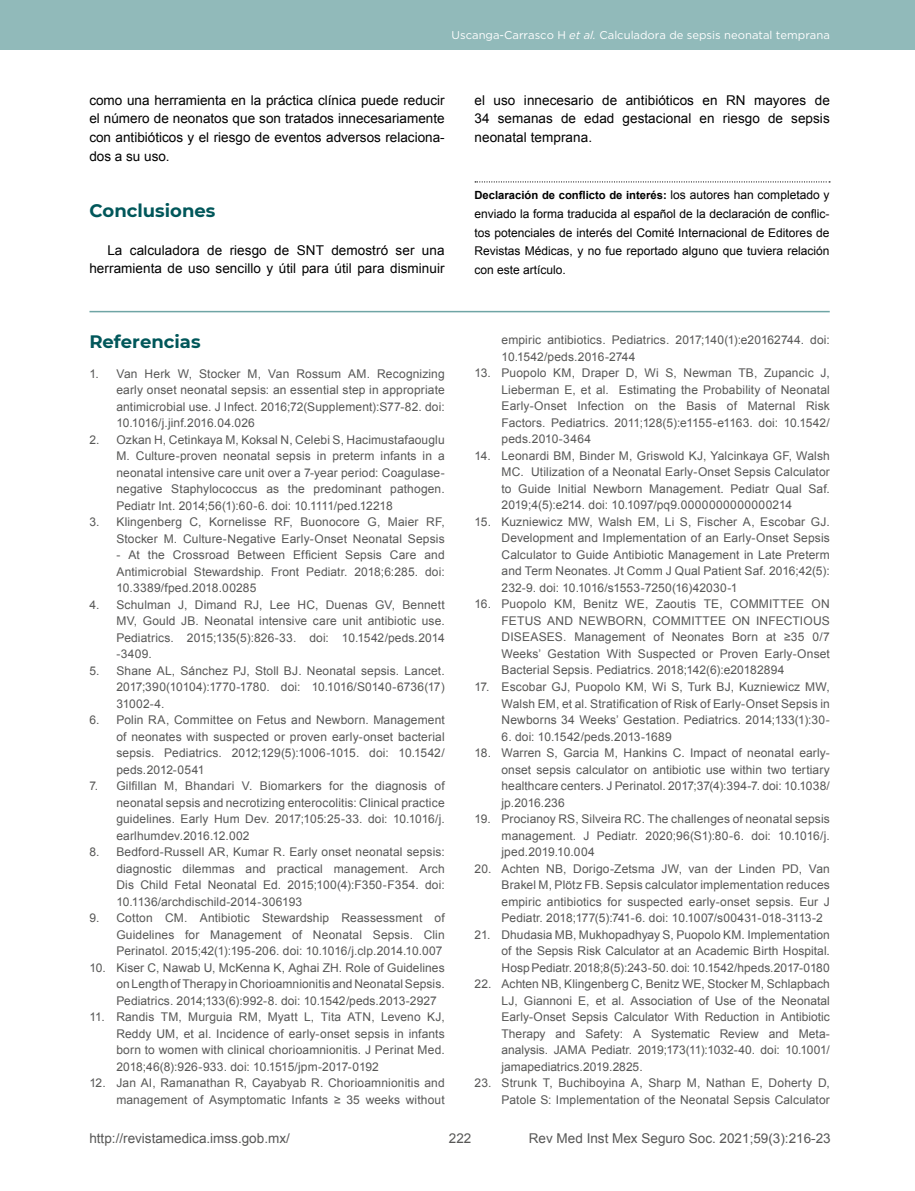
<style>
.page{position:relative;width:915px;height:1191px;background:#fff}
.page>*{position:absolute;margin:0;border:0;box-sizing:border-box;transform-origin:0 0}
.t1{font:700 18px "Montserrat";color:#01575a}
.t2{font:13.5px/18.8px "Arial";letter-spacing:.005em;color:#000;text-align:justify}
.t3{font:13.5px "Arial";color:#575756}
.t4{font:12px/16.5px "Arial";letter-spacing:.01em;color:#575756;text-align:justify}
.t5{font:12px/18.8px "Arial";color:#000;text-align:justify}
.t6{font:11.25px "Gotham";color:#fff}
.t7{font:700 11.25px "Arial";color:#000}
.s1{font-style:italic}
.s2{font-weight:400;font-size:12px}
</style>
<div class="page">
<div style="left:0;top:0;width:914px;height:50px;background:#91baba"></div>
<svg style="left:475px;top:181px;width:354px;height:1px"></svg>
<hr style="left:89px;top:311px;width:740px;height:1px;background:#6fa5a5">
<p class="t6" style="left:451px;top:28px;width:379px">Uscanga-Carrasco H <span class="s1">et al.</span> Calculadora de sepsis neonatal temprana</p>
<p class="t2" style="left:89px;top:91px;width:357px">como una herramienta en la práctica clínica puede reducir el número de neonatos que son tratados innecesariamente con antibióticos y el riesgo de eventos adversos relaciona&shy;dos a su uso.</p>
<h1 class="t1" style="left:89px;top:198px;width:127px">Conclusiones</h1>
<p class="t2" style="left:89px;top:241px;width:356px;text-align:right">La calculadora de riesgo de SNT demostró ser una herramienta de uso sencillo y útil para útil para disminuir</p>
<h1 class="t1" style="left:89px;top:329px;width:113px">Referencias</h1>
<p class="t4" style="left:116px;top:365px;width:330px;text-indent:-27px">1. Van Herk W, Stocker M, Van Rossum AM. Recognizing early onset neonatal sepsis: an essential step in appropriate antimicrobial use. J Infect. 2016;72(Supplement):S77-82. doi:<br>10.1016/j.jinf.2016.04.026</p>
<p class="t4" style="left:116px;top:431px;width:330px;text-indent:-27px">2. Ozkan H, Cetinkaya M, Koksal N, Celebi S, Hacimustafaouglu M. Culture-proven neonatal sepsis in preterm infants in a neonatal intensive care unit over a 7-year period: Coagulase&shy;negative Staphylococcus as the predominant pathogen.<br>Pediatr Int. 2014;56(1):60-6. doi: 10.1111/ped.12218</p>
<p class="t4" style="left:89px;top:514px;width:357px;text-align:right">3. Klingenberg C, Kornelisse RF, Buonocore G, Maier RF,<br>Stocker M. Culture-Negative Early-Onset Neonatal Sepsis</p>
<p class="t4" style="left:116px;top:547px;width:330px">- At the Crossroad Between Efficient Sepsis Care and Antimicrobial Stewardship. Front Pediatr. 2018;6:285. doi:<br>10.3389/fped.2018.00285</p>
<p class="t4" style="left:116px;top:596px;width:330px;text-indent:-27px">4. Schulman J, Dimand RJ, Lee HC, Duenas GV, Bennett MV, Gould JB. Neonatal intensive care unit antibiotic use.<br>Pediatrics. 2015;135(5):826-33. doi: 10.1542/peds.2014 -3409.</p>
<p class="t4" style="left:116px;top:662px;width:330px;text-indent:-27px">5. Shane AL, Sánchez PJ, Stoll BJ. Neonatal sepsis. Lancet.<br>2017;390(10104):1770-1780. doi: 10.1016/S0140-6736(17)<br>31002-4.</p>
<p class="t4" style="left:116px;top:712px;width:330px;text-indent:-27px">6. Polin RA, Committee on Fetus and Newborn. Management of neonates with suspected or proven early-onset bacterial sepsis. Pediatrics. 2012;129(5):1006-1015. doi: 10.1542/ peds.2012-0541</p>
<p class="t4" style="left:116px;top:778px;width:330px;text-indent:-27px">7. Gilfillan M, Bhandari V. Biomarkers for the diagnosis of neonatal sepsis and necrotizing enterocolitis: Clinical practice guidelines. Early Hum Dev. 2017;105:25-33. doi: 10.1016/j. earlhumdev.2016.12.002</p>
<p class="t4" style="left:116px;top:844px;width:330px;text-indent:-27px">8. Bedford-Russell AR, Kumar R. Early onset neonatal sepsis: diagnostic dilemmas and practical management. Arch Dis Child Fetal Neonatal Ed. 2015;100(4):F350-F354. doi:<br>10.1136/archdischild-2014-306193</p>
<p class="t4" style="left:116px;top:910px;width:330px;text-indent:-27px">9. Cotton CM. Antibiotic Stewardship Reassessment of Guidelines for Management of Neonatal Sepsis. Clin Perinatol. 2015;42(1):195-206. doi: 10.1016/j.clp.2014.10.007</p>
<p class="t4" style="left:116px;top:959px;width:330px;text-indent:-27px">10. Kiser C, Nawab U, McKenna K, Aghai ZH. Role of Guidelines on Length of Therapy in Chorioamnionitis and Neonatal Sepsis.<br>Pediatrics. 2014;133(6):992-8. doi: 10.1542/peds.2013-2927</p>
<p class="t4" style="left:116px;top:1009px;width:330px;text-indent:-27px">11. Randis TM, Murguia RM, Myatt L, Tita ATN, Leveno KJ, Reddy UM, et al. Incidence of early-onset sepsis in infants born to women with clinical chorioamnionitis. J Perinat Med.<br>2018;46(8):926-933. doi: 10.1515/jpm-2017-0192</p>
<p class="t4" style="left:89px;top:1075px;width:357px;text-align:right">12. Jan AI, Ramanathan R, Cayabyab R. Chorioamnionitis and management of Asymptomatic Infants ≥ 35 weeks without</p>
<p class="t2" style="left:474px;top:91px;width:357px">el uso innecesario de antibióticos en RN mayores de 34 semanas de edad gestacional en riesgo de sepsis neonatal temprana.</p>
<p class="t7" style="left:474px;top:187px;width:356px">Declaración de conflicto de interés: <span class="s2">los autores han completado y</span></p>
<p class="t5" style="left:474px;top:204px;width:356px">enviado la forma traducida al español de la declaración de conflic&shy;tos potenciales de interés del Comité Internacional de Editores de Revistas Médicas, y no fue reportado alguno que tuviera relación con este artículo.</p>
<p class="t4" style="left:501px;top:332px;width:330px">empiric antibiotics. Pediatrics. 2017;140(1):e20162744. doi:<br>10.1542/peds.2016-2744</p>
<p class="t4" style="left:501px;top:365px;width:330px;text-indent:-27px">13. Puopolo KM, Draper D, Wi S, Newman TB, Zupancic J, Lieberman E, et al. Estimating the Probability of Neonatal Early-Onset Infection on the Basis of Maternal Risk Factors. Pediatrics. 2011;128(5):e1155-e1163. doi: 10.1542/ peds.2010-3464</p>
<p class="t4" style="left:501px;top:447px;width:330px;text-indent:-27px">14. Leonardi BM, Binder M, Griswold KJ, Yalcinkaya GF, Walsh MC. Utilization of a Neonatal Early-Onset Sepsis Calculator to Guide Initial Newborn Management. Pediatr Qual Saf.<br>2019;4(5):e214. doi: 10.1097/pq9.0000000000000214</p>
<p class="t4" style="left:501px;top:513px;width:330px;text-indent:-27px">15. Kuzniewicz MW, Walsh EM, Li S, Fischer A, Escobar GJ.<br>Development and Implementation of an Early-Onset Sepsis Calculator to Guide Antibiotic Management in Late Preterm and Term Neonates. Jt Comm J Qual Patient Saf. 2016;42(5):<br>232-9. doi: 10.1016/s1553-7250(16)42030-1</p>
<p class="t4" style="left:501px;top:596px;width:330px;text-indent:-27px">16. Puopolo KM, Benitz WE, Zaoutis TE, COMMITTEE ON FETUS AND NEWBORN, COMMITTEE ON INFECTIOUS DISEASES. Management of Neonates Born at ≥35 0/7<br>Weeks’ Gestation With Suspected or Proven Early-Onset Bacterial Sepsis. Pediatrics. 2018;142(6):e20182894</p>
<p class="t4" style="left:501px;top:678px;width:330px;text-indent:-27px">17. Escobar GJ, Puopolo KM, Wi S, Turk BJ, Kuzniewicz MW, Walsh EM, et al. Stratification of Risk of Early-Onset Sepsis in Newborns 34 Weeks’ Gestation. Pediatrics. 2014;133(1):30-</p>
<p class="t4" style="left:501px;top:728px;width:172px">6. doi: 10.1542/peds.2013-1689</p>
<p class="t4" style="left:501px;top:744px;width:330px;text-indent:-27px">18. Warren S, Garcia M, Hankins C. Impact of neonatal early&shy;onset sepsis calculator on antibiotic use within two tertiary healthcare centers. J Perinatol. 2017;37(4):394-7. doi: 10.1038/ jp.2016.236</p>
<p class="t4" style="left:501px;top:810px;width:330px;text-indent:-27px">19. Procianoy RS, Silveira RC. The challenges of neonatal sepsis management. J Pediatr. 2020;96(S1):80-6. doi: 10.1016/j. jped.2019.10.004</p>
<p class="t4" style="left:501px;top:860px;width:330px;text-indent:-27px">20. Achten NB, Dorigo-Zetsma JW, van der Linden PD, Van Brakel M, Plötz FB. Sepsis calculator implementation reduces empiric antibiotics for suspected early-onset sepsis. Eur J Pediatr. 2018;177(5):741-6. doi: 10.1007/s00431-018-3113-2</p>
<p class="t4" style="left:501px;top:926px;width:330px;text-indent:-27px">21. Dhudasia MB, Mukhopadhyay S, Puopolo KM. Implementation of the Sepsis Risk Calculator at an Academic Birth Hospital.<br>Hosp Pediatr. 2018;8(5):243-50. doi: 10.1542/hpeds.2017-0180</p>
<p class="t4" style="left:501px;top:975px;width:330px;text-indent:-27px">22. Achten NB, Klingenberg C, Benitz WE, Stocker M, Schlapbach LJ, Giannoni E, et al. Association of Use of the Neonatal Early-Onset Sepsis Calculator With Reduction in Antibiotic Therapy and Safety: A Systematic Review and Meta&shy;analysis. JAMA Pediatr. 2019;173(11):1032-40. doi: 10.1001/ jamapediatrics.2019.2825.</p>
<p class="t4" style="left:474px;top:1074px;width:357px;text-align:right">23. Strunk T, Buchiboyina A, Sharp M, Nathan E, Doherty D,<br>Patole S: Implementation of the Neonatal Sepsis Calculator</p>
<p class="t3" style="left:89px;top:1129px;width:202px">http://revistamedica.imss.gob.mx/</p>
<p class="t3" style="left:528px;top:1129px;width:303px">Rev Med Inst Mex Seguro Soc. 2021;59(3):216-23</p>
<p class="t3" style="left:448px;top:1129px;width:24px">222</p>
</div>
